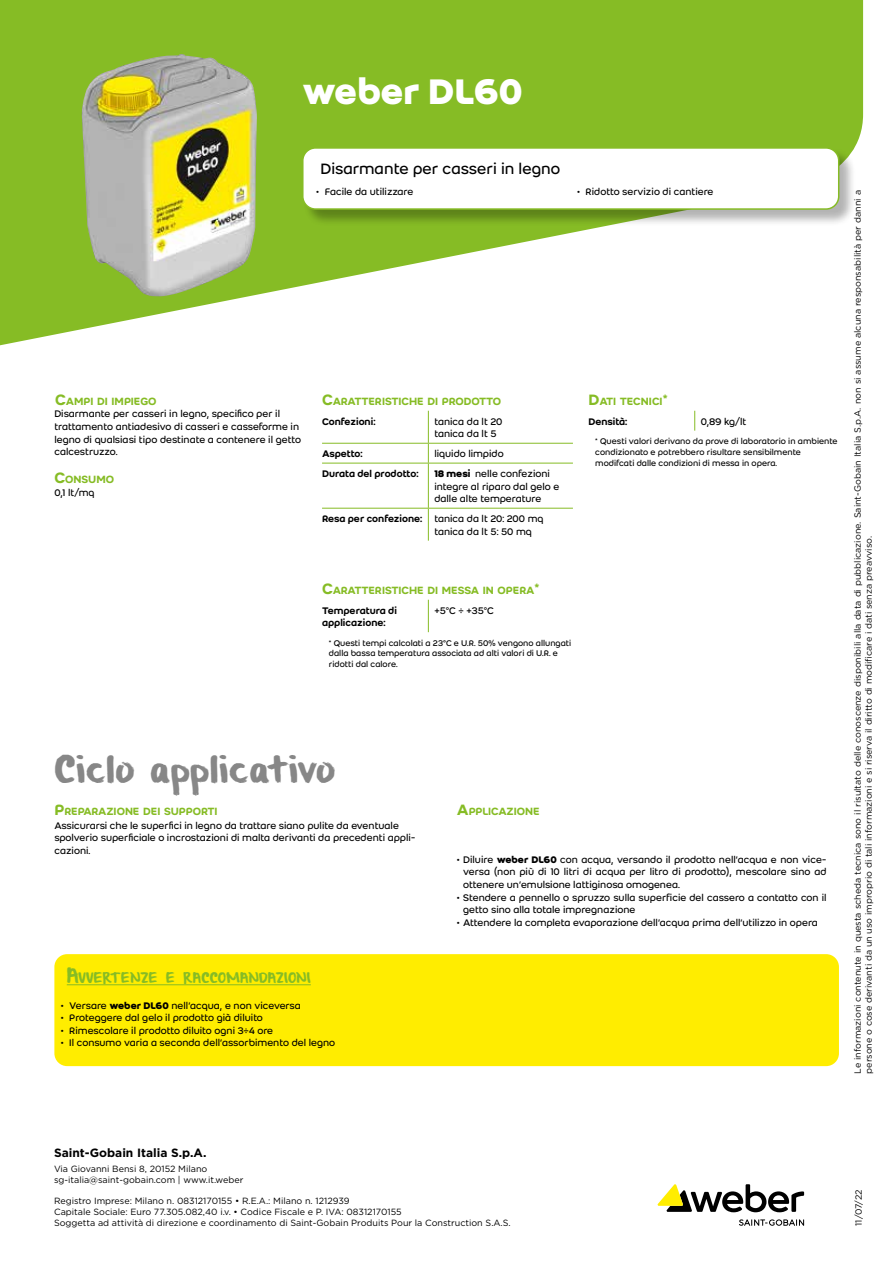
<style>
.page{position:relative;width:893px;height:1263px;background:#fff}
.page>*{position:absolute;margin:0;border:0;box-sizing:border-box;transform-origin:0 0}
.t1{font:700 39px "Weber";color:#fff}
.t2{font:30px "Weber Brush";letter-spacing:.015em;color:#878787}
.t3{font:16.5px "Weber";color:#000}
.t4{font:700 12px "Gotham";color:#000}
.t5{font:500 11.55px "Weber";letter-spacing:-.005em;color:#86bc25}
.t6{font:11.55px "Weber Brush";color:#86bc25}
.t7{font:10.5px/12.6px "Weber";color:#000}
.t8{font:500 10.5px/12.6px "Weber";color:#000}
.t9{font:9px/10.8px "Gotham";color:#000}
.t10{font:9px/10.8px "Weber";color:#000}
.s1{font-size:16.5px}
.s2{font-weight:700}
.s3{font-weight:500}
</style>
<div class="page">
<svg style="left:739px;top:1219px;width:65px;height:7px"></svg>
<svg style="left:657px;top:1184px;width:147px;height:28px"></svg>
<svg style="left:0;top:0;width:863px;height:345px;fill:#86bc25"></svg>
<div style="left:54px;top:954px;width:785px;height:112px;background:#ffed00;border-radius:13px"></div>
<hr style="left:67px;top:984px;width:244px;height:1px;background:#86bc25">
<hr style="left:428px;top:411px;width:1px;height:32px;background:#86bc25">
<hr style="left:322px;top:443px;width:106px;height:1px;background:#86bc25">
<hr style="left:428px;top:443px;width:145px;height:1px;background:#86bc25">
<svg style="left:428px;top:444px;width:1px;height:19px"></svg>
<hr style="left:322px;top:463px;width:106px;height:1px;background:#86bc25">
<hr style="left:428px;top:463px;width:145px;height:1px;background:#86bc25">
<hr style="left:428px;top:463px;width:1px;height:45px;background:#86bc25">
<hr style="left:322px;top:508px;width:106px;height:1px;background:#86bc25">
<hr style="left:428px;top:508px;width:145px;height:1px;background:#86bc25">
<hr style="left:428px;top:508px;width:1px;height:33px;background:#86bc25">
<hr style="left:428px;top:600px;width:1px;height:32px;background:#86bc25">
<svg style="left:694px;top:411px;width:1px;height:20px"></svg>
<img style="left:82px;top:54px;width:175px;height:242px">
<div style="left:303px;top:148px;width:554px;height:79px;background:#000;opacity:.3"></div>
<div style="left:303px;top:148px;width:536px;height:61px;background:#fff;border-radius:13px"></div>
<div style="left:302px;top:147px;width:537px;height:63px;border:2px solid #86bc25;border-radius:13px"></div>
<h1 class="t1" style="left:302px;top:62px;width:222px">weber DL60</h1>
<h3 class="t3" style="left:321px;top:157px;width:241px">Disarmante per casseri in legno</h3>
<p class="t7" style="left:316px;top:185px;width:99px">• Facile da utilizzare</p>
<p class="t7" style="left:577px;top:185px;width:138px">• Ridotto servizio di cantiere</p>
<p class="t5" style="left:55px;top:392px;width:103px"><span class="s1">C</span>AMPI DI IMPIEGO</p>
<p class="t7" style="left:54px;top:407px;width:248px">Disarmante per casseri in legno, specifico per il trattamento antiadesivo di casseri e casseforme in legno di qualsiasi tipo destinate a contenere il getto calcestruzzo.</p>
<p class="t5" style="left:54px;top:471px;width:61px"><span class="s1">C</span>ONSUMO</p>
<p class="t7" style="left:54px;top:486px;width:42px">0,1 lt/mq</p>
<p class="t5" style="left:322px;top:392px;width:181px"><span class="s1">C</span>ARATTERISTICHE DI PRODOTTO</p>
<p class="t8" style="left:322px;top:415px;width:55px">Confezioni:</p>
<p class="t7" style="left:434px;top:415px;width:70px">tanica da lt 20 tanica da lt 5</p>
<p class="t8" style="left:322px;top:447px;width:42px">Aspetto:</p>
<p class="t7" style="left:434px;top:447px;width:71px">liquido limpido</p>
<p class="t8" style="left:322px;top:467px;width:98px">Durata del prodotto:</p>
<p class="t7" style="left:434px;top:467px;width:126px"><span class="s2">18 mesi</span> nelle confezioni integre al riparo dal gelo e dalle alte temperature</p>
<p class="t7" style="left:434px;top:512px;width:111px;text-indent:-112px"><span class="s3">Resa per confezione:</span> tanica da lt 20: 200 mq tanica da lt 5: 50 mq</p>
<p class="t5" style="left:588px;top:392px;width:81px"><span class="s1">D</span>ATI TECNICI<span class="s1">*</span></p>
<p class="t8" style="left:588px;top:415px;width:40px">Densità:</p>
<p class="t7" style="left:701px;top:415px;width:47px">0,89 kg/lt</p>
<p class="t10" style="left:595px;top:435px;width:244px">* Questi valori derivano da prove di laboratorio in ambiente condizionato e potrebbero risultare sensibilmente modifcati dalle condizioni di messa in opera.</p>
<p class="t5" style="left:322px;top:581px;width:219px"><span class="s1">C</span>ARATTERISTICHE DI MESSA IN OPERA<span class="s1">*</span></p>
<p class="t8" style="left:322px;top:604px;width:76px">Temperatura di applicazione:</p>
<p class="t7" style="left:434px;top:604px;width:61px">+5°C ÷ +35°C</p>
<p class="t10" style="left:329px;top:637px;width:244px">* Questi tempi calcolati a 23°C e U.R. 50% vengono allungati dalla bassa temperatura associata ad alti valori di U.R. e ridotti dal calore.</p>
<h2 class="t2" style="left:54px;top:755px;width:282px">Ciclo applicativo</h2>
<p class="t5" style="left:54px;top:803px;width:165px"><span class="s1">P</span>REPARAZIONE DEI SUPPORTI</p>
<p class="t7" style="left:54px;top:819px;width:363px">Assicurarsi che le superfici in legno da trattare siano pulite da eventuale spolverio superficiale o incrostazioni di malta derivanti da precedenti appli&shy;cazioni.</p>
<p class="t6" style="left:67px;top:972px;width:246px"><span class="s1">A</span>VVERTENZE E RACCOMANDAZIONI</p>
<p class="t7" style="left:61px;top:999px;width:242px">• Versare <span class="s2">weber DL60</span> nell’acqua, e non viceversa</p>
<p class="t7" style="left:61px;top:1011px;width:204px">• Proteggere dal gelo il prodotto già diluito</p>
<p class="t7" style="left:61px;top:1024px;width:214px">• Rimescolare il prodotto diluito ogni 3÷4 ore</p>
<p class="t7" style="left:61px;top:1036px;width:276px">• Il consumo varia a seconda dell’assorbimento del legno</p>
<p class="t5" style="left:457px;top:802px;width:84px"><span class="s1">A</span>PPLICAZIONE</p>
<p class="t7" style="left:463px;top:853px;width:365px;text-align:justify;text-indent:-7px">• Diluire <span class="s2">weber DL60</span> con acqua, versando il prodotto nell’acqua e non vice&shy;versa (non più di 10 litri di acqua per litro di prodotto), mescolare sino ad ottenere un’emulsione lattiginosa omogenea.</p>
<p class="t7" style="left:463px;top:891px;width:365px;text-indent:-7px">• Stendere a pennello o spruzzo sulla superficie del cassero a contatto con il getto sino alla totale impregnazione</p>
<p class="t7" style="left:457px;top:916px;width:363px">• Attendere la completa evaporazione dell’acqua prima dell’utilizzo in opera</p>
<p class="t9" style="left:852px;top:1074px;width:885px;rotate:-90deg">Le informazioni contenute in questa scheda tecnica sono il risultato delle conoscenze disponibili alla data di pubblicazione. Saint-Gobain Italia S.p.A. non si assume alcuna responsabilità per danni a persone o cose derivanti da un uso improprio di tali informazioni e si riserva il diritto di modificare i dati senza preavviso.</p>
<p class="t4" style="left:54px;top:1144px;width:154px">Saint-Gobain Italia S.p.A.</p>
<p class="t9" style="left:54px;top:1163px;width:191px">Via Giovanni Bensi 8, 20152 Milano sg-italia@saint-gobain.com | www.it.weber</p>
<p class="t9" style="left:54px;top:1195px;width:458px">Registro Imprese: Milano n. 08312170155 • R.E.A.: Milano n. 1212939<br>Capitale Sociale: Euro 77.305.082,40 i.v. • Codice Fiscale e P. IVA: 08312170155<br>Soggetta ad attività di direzione e coordinamento di Saint-Gobain Produits Pour la Construction S.A.S.</p>
<p class="t9" style="left:853px;top:1226px;width:38px;rotate:-90deg">11/07/22</p>
</div>
